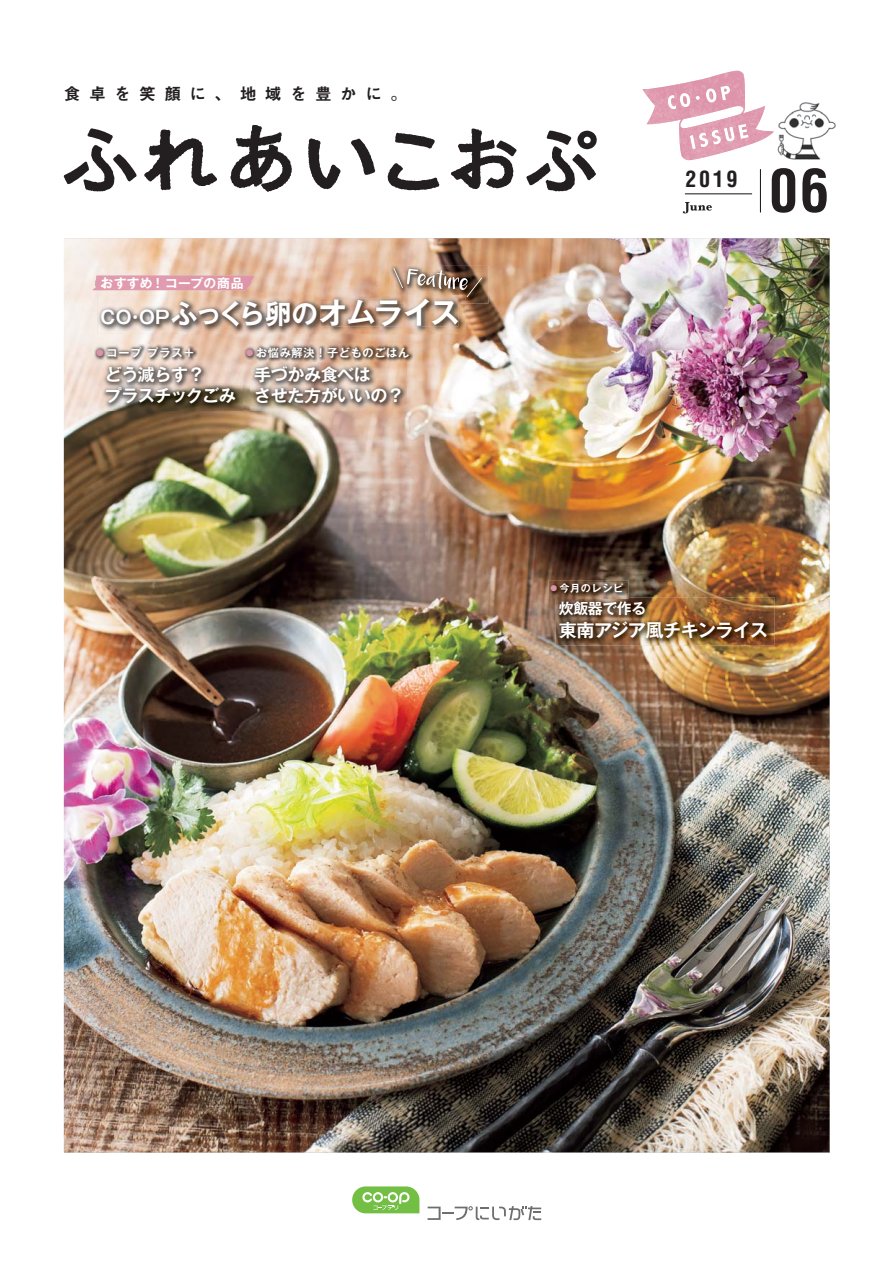
<style>
.page{position:relative;width:893px;height:1263px;background:#fff}
.page>*{position:absolute;margin:0;border:0;box-sizing:border-box;transform-origin:0 0}
.t1{font:700 condensed 58.2px "Helvetica LT Std";color:#231f20}
.t2{font:29.7px "Gothic MB101 Pr 6 N De Bold 90 pv RKSJ H";color:#fff}
.t3{font:26.55px "Gothic MB101 Pr 6 N De Bold 90 pv RKSJ H";letter-spacing:-.08em;color:#fff}
.t4{font:700 condensed 22.05px "Helvetica LT Std";color:#231f20}
.t5{font:18px "Gothic MB101 Pr 6 N De Bold 90 pv RKSJ H";letter-spacing:-.025em;color:#fff}
.t6{font:16.95px/20.2px "Gothic MB101 Pr 6 N De Bold 90 pv RKSJ H";letter-spacing:-.025em;color:#fff}
.t7{font:16.8px "Midashi Go Pr 6 N MB31 90 pv RKSJ H";letter-spacing:.5em;color:#231f20}
.t8{font:14.85px "Gothic MB101 Pr 6 N De Bold 90 pv RKSJ H";letter-spacing:-.025em;color:#fff}
.t9{font:12.75px "Gothic MB101 Pr 6 N De Bold 90 pv RKSJ H";letter-spacing:.02em;color:#fff}
.t10{font:11.1px "Gothic MB101 Pr 6 N De Bold 90 pv RKSJ H";letter-spacing:.06em;color:#fff}
.t11{font:10.05px "Gothic MB101 Pr 6 N De Bold 90 pv RKSJ H";letter-spacing:.06em;color:#fff}
.s1{font-size:18px}
.s2{font-size:29.7px}
.s3{color:#dd92aa}
</style>
<div class="page">
<img style="left:64px;top:238px;width:765px;height:914px">
<hr style="left:684px;top:193px;width:68px;height:1px;background:#231f20">
<hr style="left:760px;top:169px;width:1px;height:44px;background:#231f20">
<img style="left:777px;top:102px;width:59px;height:58px">
<svg style="left:682px;top:202px;width:30px;height:11px"></svg>
<img style="left:117px;top:290px;width:129px;height:1px">
<img style="left:98px;top:295px;width:367px;height:39px">
<img style="left:320px;top:299px;width:138px;height:27px">
<img style="left:102px;top:363px;width:140px;height:47px">
<img style="left:94px;top:344px;width:103px;height:18px">
<img style="left:555px;top:597px;width:219px;height:48px">
<img style="left:548px;top:581px;width:80px;height:17px">
<img style="left:555px;top:597px;width:73px;height:1px">
<img style="left:244px;top:344px;width:169px;height:18px">
<img style="left:251px;top:363px;width:156px;height:47px">
<svg style="left:64px;top:128px;width:72px;height:64px"></svg>
<svg style="left:144px;top:129px;width:73px;height:61px"></svg>
<svg style="left:230px;top:125px;width:62px;height:67px"></svg>
<svg style="left:308px;top:138px;width:32px;height:51px"></svg>
<svg style="left:351px;top:139px;width:24px;height:36px"></svg>
<svg style="left:395px;top:133px;width:40px;height:16px"></svg>
<svg style="left:387px;top:163px;width:52px;height:27px"></svg>
<svg style="left:451px;top:128px;width:65px;height:61px"></svg>
<svg style="left:526px;top:131px;width:70px;height:60px"></svg>
<img style="left:642px;top:71px;width:132px;height:89px">
<svg style="left:427px;top:1206px;width:114px;height:14px"></svg>
<svg style="left:352px;top:1186px;width:67px;height:27px;background:#90cc6d"></svg>
<img style="left:390px;top:265px;width:98px;height:38px">
<img style="left:390px;top:295px;width:75px;height:8px">
<img style="left:390px;top:299px;width:68px;height:4px">
<svg style="left:393px;top:268px;width:89px;height:29px;background:#a08572"></svg>
<p class="t7" style="left:64px;top:87px;width:345px">食卓を笑顔に、地域を豊かに。</p>
<p class="t9" style="left:100px;top:278px;width:145px">おすすめ！コープの商品</p>
<h3 class="t3" style="left:100px;top:304px;width:277px"><span class="s1">CO･OP</span>ふっくら卵の<span class="s2">オム</span></h3>
<p class="t6" style="left:105px;top:367px;width:133px">どう減らす？<br>プラスチックごみ</p>
<h2 class="t2" style="left:373px;top:302px;width:88px">ライス</h2>
<p class="t10" style="left:95px;top:348px;width:101px"><span class="s3">●</span>コープ プラス＋</p>
<p class="t10" style="left:244px;top:348px;width:166px"><span class="s3">●</span>お悩み解決！子どものごはん</p>
<p class="t6" style="left:254px;top:367px;width:151px">手づかみ食べは<br>させた方がいいの？</p>
<h3 class="t4" style="left:685px;top:167px;width:54px">2019</h3>
<h1 class="t1" style="left:769px;top:158px;width:62px">06</h1>
<p class="t11" style="left:549px;top:584px;width:76px"><span class="s3">●</span>今月のレシピ</p>
<p class="t8" style="left:559px;top:603px;width:89px">炊飯器で作る</p>
<p class="t5" style="left:559px;top:623px;width:210px">東南アジア風チキンライス</p>
</div>
